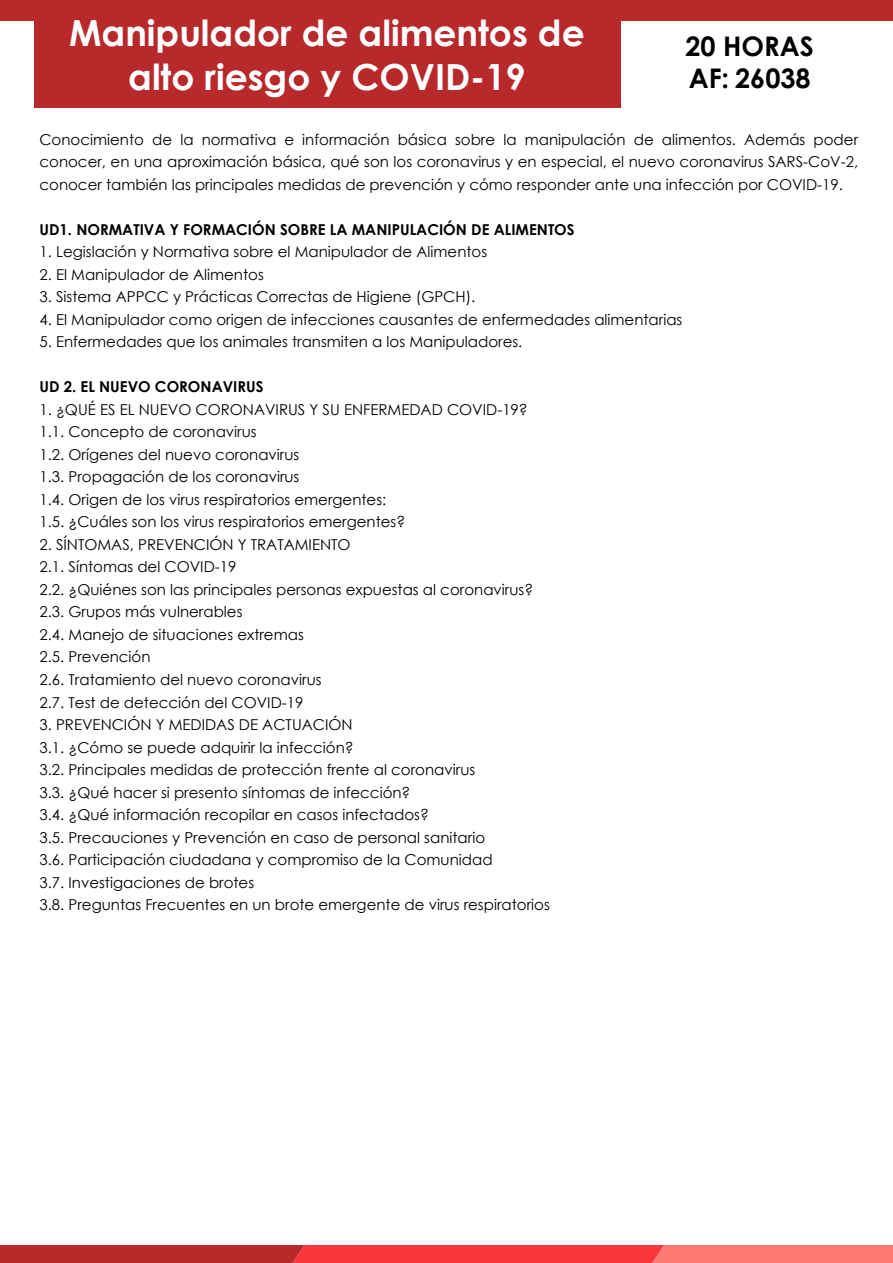
<style>
.page{position:relative;width:893px;height:1263px;background:#fff}
.page>*{position:absolute;margin:0;border:0;box-sizing:border-box;transform-origin:0 0}
.t1{font:700 36px/43.2px "Century Gothic";color:#fff;text-align:center}
.t2{font:700 27px/32.4px "Century Gothic";color:#000}
.t3{font:15px/22.5px "Century Gothic";color:#000}
.t4{font:700 15px "Century Gothic";color:#000}
</style>
<div class="page">
<div style="left:0;top:0;width:893px;height:21px;background:#b7292b"></div>
<div style="left:34px;top:0;width:586px;height:107px;background:#b7292b"></div>
<svg style="left:0;top:1245px;width:893px;height:18px;background:#e34444"></svg>
<h1 class="t1" style="left:69px;top:10px;width:517px">Manipulador de alimentos de alto riesgo y COVID-19</h1>
<h2 class="t2" style="left:685px;top:29px;width:130px">20 HORAS<br>AF: 26038</h2>
<p class="t3" style="left:39px;top:128px;width:820px;text-align:justify">Conocimiento de la normativa e información básica sobre la manipulación de alimentos. Además poder conocer, en una aproximación básica, qué son los coronavirus y en especial, el nuevo coronavirus SARS-CoV-2, conocer también las principales medidas de prevención y cómo responder ante una infección por COVID-19.</p>
<p class="t4" style="left:39px;top:218px;width:537px">UD1. NORMATIVA Y FORMACIÓN SOBRE LA MANIPULACIÓN DE ALIMENTOS</p>
<p class="t3" style="left:39px;top:241px;width:449px">1. Legislación y Normativa sobre el Manipulador de Alimentos</p>
<p class="t3" style="left:39px;top:263px;width:226px">2. El Manipulador de Alimentos</p>
<p class="t3" style="left:39px;top:286px;width:437px">3. Sistema APPCC y Prácticas Correctas de Higiene (GPCH).</p>
<p class="t3" style="left:39px;top:308px;width:644px">4. El Manipulador como origen de infecciones causantes de enfermedades alimentarias</p>
<p class="t3" style="left:39px;top:331px;width:484px">5. Enfermedades que los animales transmiten a los Manipuladores.</p>
<p class="t4" style="left:39px;top:376px;width:226px">UD 2. EL NUEVO CORONAVIRUS</p>
<p class="t3" style="left:39px;top:398px;width:490px">1. ¿QUÉ ES EL NUEVO CORONAVIRUS Y SU ENFERMEDAD COVID-19?<br>1.1. Concepto de coronavirus<br>1.2. Orígenes del nuevo coronavirus<br>1.3. Propagación de los coronavirus<br>1.4. Origen de los virus respiratorios emergentes:<br>1.5. ¿Cuáles son los virus respiratorios emergentes?</p>
<p class="t3" style="left:39px;top:533px;width:495px">2. SÍNTOMAS, PREVENCIÓN Y TRATAMIENTO<br>2.1. Síntomas del COVID-19<br>2.2. ¿Quiénes son las principales personas expuestas al coronavirus?<br>2.3. Grupos más vulnerables<br>2.4. Manejo de situaciones extremas<br>2.5. Prevención<br>2.6. Tratamiento del nuevo coronavirus<br>2.7. Test de detección del COVID-19</p>
<p class="t3" style="left:39px;top:713px;width:512px">3. PREVENCIÓN Y MEDIDAS DE ACTUACIÓN<br>3.1. ¿Cómo se puede adquirir la infección?<br>3.2. Principales medidas de protección frente al coronavirus<br>3.3. ¿Qué hacer si presento síntomas de infección?<br>3.4. ¿Qué información recopilar en casos infectados?<br>3.5. Precauciones y Prevención en caso de personal sanitario<br>3.6. Participación ciudadana y compromiso de la Comunidad<br>3.7. Investigaciones de brotes<br>3.8. Preguntas Frecuentes en un brote emergente de virus respiratorios</p>
</div>
